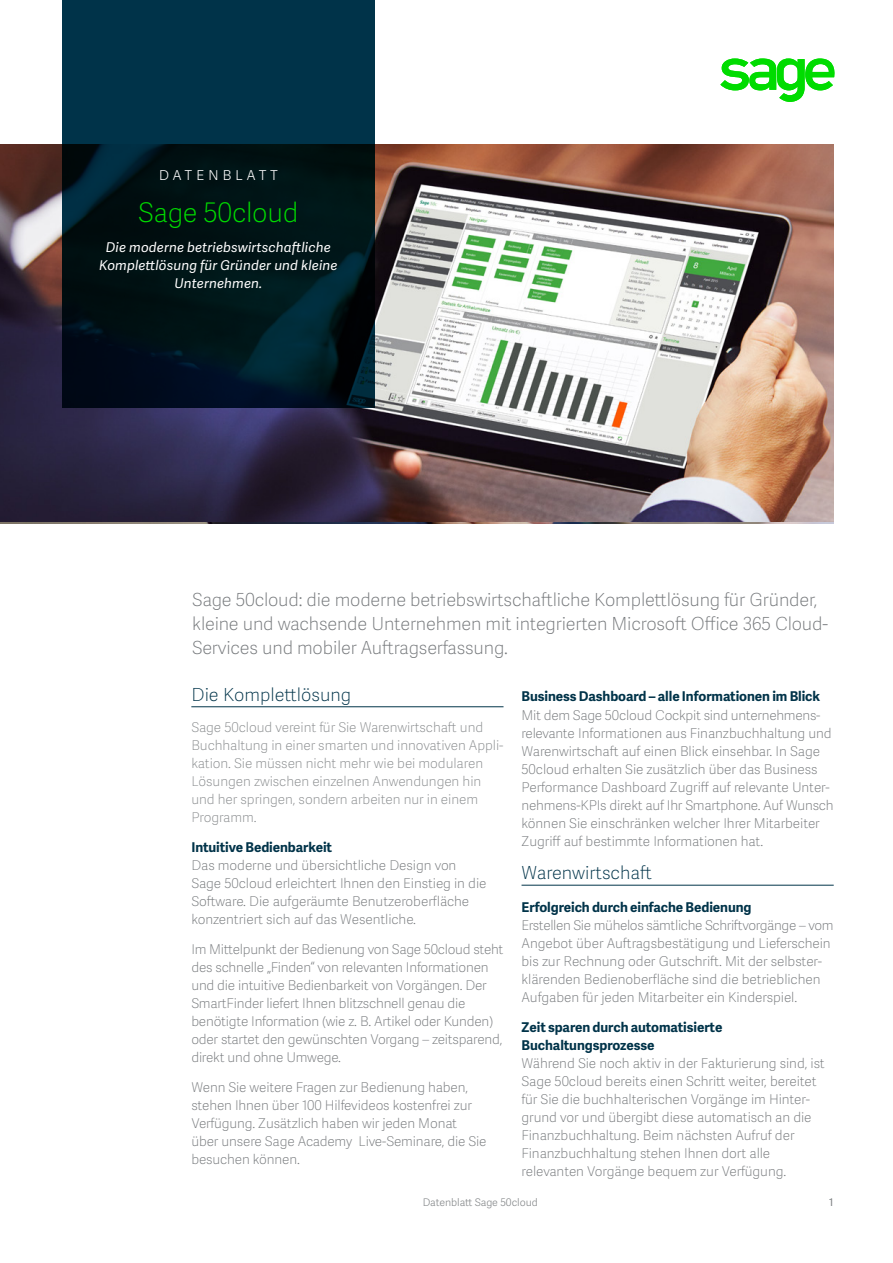
<style>
.page{position:relative;width:893px;height:1263px;background:#fff}
.page>*{position:absolute;margin:0;border:0;box-sizing:border-box;transform-origin:0 0}
.t1{font:27px "Adelle Sans SAGE Th";letter-spacing:-.01em;color:#00dc00}
.t2{font:18px/24px "Adelle Sans SAGE Th";letter-spacing:-.01em;color:#75787b}
.t3{font:18px "Adelle Sans SAGE Th";color:#003349}
.t4{font:18px "Adelle Sans SAGE Th";letter-spacing:.2em;color:#fff}
.t5{font:13.5px/18px "Adelle Sans SAGE Th";letter-spacing:-.01em;color:#75787b}
.t6{font:13.5px/18px "Adelle Sans SAGE Th";letter-spacing:-.005em;color:#888b8d}
.t7{font:700 13.5px/18px "Adelle Sans SAGE";letter-spacing:-.005em;color:#003349}
.t8{font:italic 13.5px/18px "Adelle Sans SAGE";letter-spacing:.01em;color:#fff;text-align:center}
.t9{font:10.5px "Adelle Sans SAGE Lt";letter-spacing:-.005em;color:#888b8d}
</style>
<div class="page">
<img style="left:0;top:144px;width:833px;height:378px">
<svg style="left:62px;top:0;width:312px;height:407px;background:#001f2a"></svg>
<svg style="left:720px;top:58px;width:115px;height:44px"></svg>
<hr style="left:191px;top:707px;width:312px;height:1px;background:#003349">
<hr style="left:521px;top:885px;width:312px;height:1px;background:#003349">
<h2 class="t4" style="left:159px;top:161px;width:121px">Datenblatt</h2>
<h1 class="t1" style="left:138px;top:193px;width:162px">Sage 50cloud</h1>
<p class="t8" style="left:99px;top:238px;width:240px">Die moderne betriebswirtschaftliche<br>Komplettlösung für Gründer und kleine<br>Unternehmen.</p>
<h2 class="t2" style="left:192px;top:587px;width:637px">Sage 50cloud: die moderne betriebswirtschaftliche Komplettlösung für Gründer, kleine und wachsende Unternehmen mit integrierten Microsoft Office 365 Cloud-<br>Services und mobiler Auftragserfassung.</h2>
<h2 class="t3" style="left:191px;top:681px;width:161px">Die Komplettlösung</h2>
<p class="t6" style="left:191px;top:718px;width:313px">Sage 50cloud vereint für Sie Warenwirtschaft und Buchhaltung in einer smarten und innovativen Appli&shy;kation. Sie müssen nicht mehr wie bei modularen Lösungen zwischen einzelnen Anwendungen hin und her springen, sondern arbeiten nur in einem Programm.</p>
<p class="t7" style="left:191px;top:838px;width:142px">Intuitive Bedienbarkeit</p>
<p class="t5" style="left:191px;top:856px;width:296px">Das moderne und übersichtliche Design von Sage 50cloud erleichtert Ihnen den Einstieg in die Software. Die aufgeräumte Benutzeroberfläche konzentriert sich auf das Wesentliche.</p>
<p class="t5" style="left:191px;top:940px;width:313px">Im Mittelpunkt der Bedienung von Sage 50cloud steht des schnelle „Finden“ von relevanten Informationen und die intuitive Bedienbarkeit von Vorgängen. Der SmartFinder liefert Ihnen blitzschnell genau die benötigte Information (wie z. B. Artikel oder Kunden) oder startet den gewünschten Vorgang – zeitsparend, direkt und ohne Umwege.</p>
<p class="t5" style="left:191px;top:1078px;width:297px">Wenn Sie weitere Fragen zur Bedienung haben, stehen Ihnen über 100 Hilfevideos kostenfrei zur Verfügung. Zusätzlich haben wir jeden Monat über unsere Sage Academy Live-Seminare, die Sie besuchen können.</p>
<p class="t7" style="left:521px;top:686px;width:300px">Business Dashboard – alle Informationen im Blick</p>
<p class="t5" style="left:521px;top:706px;width:314px">Mit dem Sage 50cloud Cockpit sind unternehmens&shy;relevante Informationen aus Finanzbuchhaltung und Warenwirtschaft auf einen Blick einsehbar. In Sage 50cloud erhalten Sie zusätzlich über das Business Performance Dashboard Zugriff auf relevante Unter&shy;nehmens-KPIs direkt auf Ihr Smartphone. Auf Wunsch können Sie einschränken welcher Ihrer Mitarbeiter Zugriff auf bestimmte Informationen hat.</p>
<h2 class="t3" style="left:521px;top:860px;width:132px">Warenwirtschaft</h2>
<p class="t7" style="left:521px;top:898px;width:231px">Erfolgreich durch einfache Bedienung</p>
<p class="t5" style="left:521px;top:916px;width:313px">Erstellen Sie mühelos sämtliche Schriftvorgänge – vom Angebot über Auftragsbestätigung und Lieferschein bis zur Rechnung oder Gutschrift. Mit der selbster&shy;klärenden Bedienoberfläche sind die betrieblichen Aufgaben für jeden Mitarbeiter ein Kinderspiel.</p>
<p class="t7" style="left:521px;top:1018px;width:202px">Zeit sparen durch automatisierte<br>Buchaltungsprozesse</p>
<p class="t5" style="left:521px;top:1054px;width:305px">Während Sie noch aktiv in der Fakturierung sind, ist Sage 50cloud bereits einen Schritt weiter, bereitet für Sie die buchhalterischen Vorgänge im Hinter&shy;grund vor und übergibt diese automatisch an die Finanzbuchhaltung. Beim nächsten Aufruf der Finanzbuchhaltung stehen Ihnen dort alle relevanten Vorgänge bequem zur Verfügung.</p>
<p class="t9" style="left:422px;top:1195px;width:117px">Datenblatt Sage 50cloud</p>
<p class="t9" style="left:829px;top:1195px;width:6px">1</p>
</div>
